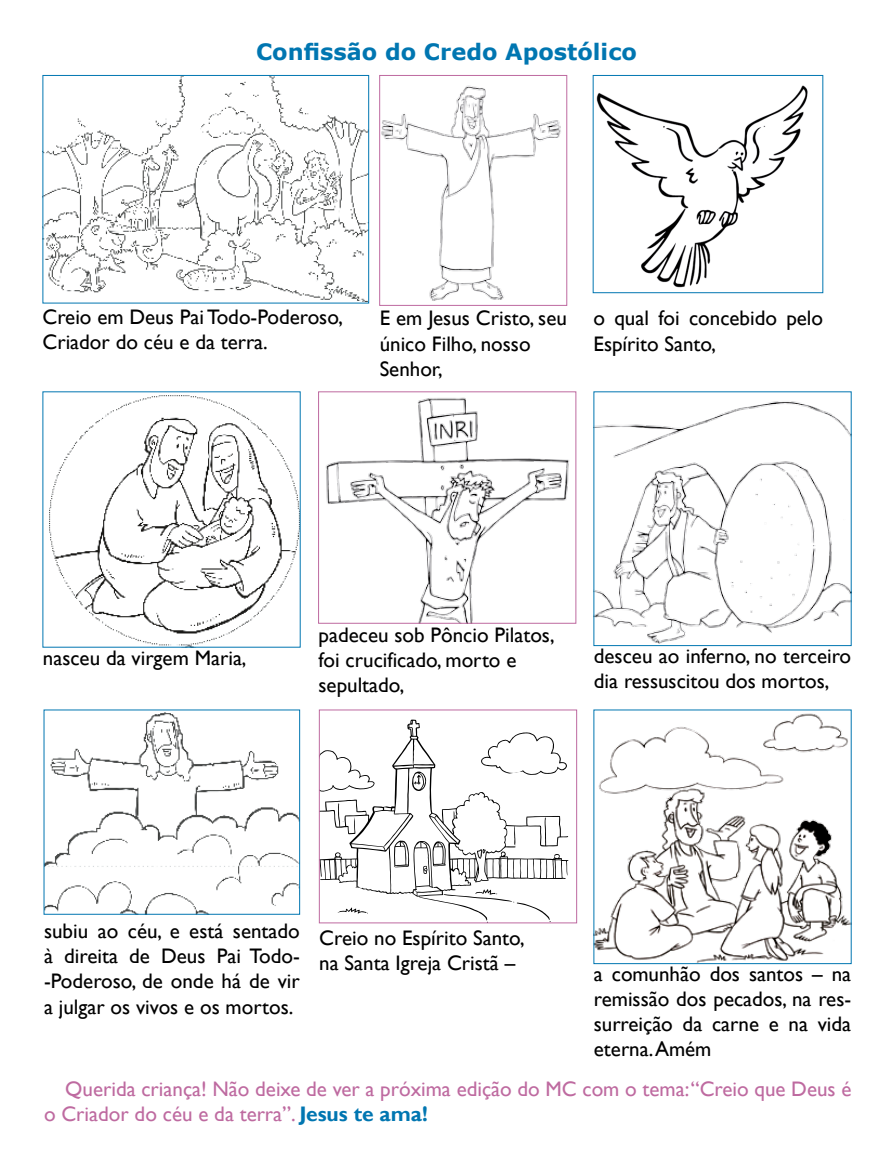
<style>
.page{position:relative;width:893px;height:1170px;background:#fff}
.page>*{position:absolute;margin:0;border:0;box-sizing:border-box;transform-origin:0 0}
.t1{font:700 22.5px "Verdana";color:#0076b1}
.t2{font:21px/25.2px "Gill Sans";color:#000}
.t3{font:21px/25.2px "Gill Sans";color:#be6aa0}
.s1{font-weight:700;color:#0076b1}
</style>
<div class="page">
<img style="left:45px;top:77px;width:322px;height:224px">
<div style="left:43px;top:75px;width:326px;height:228px;border:1px solid #0076b1"></div>
<img style="left:381px;top:85px;width:180px;height:216px">
<div style="left:379px;top:75px;width:188px;height:230px;border:1px solid #be6aa0"></div>
<img style="left:325px;top:397px;width:245px;height:224px">
<div style="left:318px;top:391px;width:258px;height:232px;border:1px solid #be6aa0"></div>
<img style="left:596px;top:85px;width:212px;height:203px">
<div style="left:593px;top:75px;width:230px;height:218px;border:1px solid #0076b1"></div>
<img style="left:49px;top:395px;width:249px;height:250px">
<img style="left:596px;top:401px;width:253px;height:242px">
<img style="left:46px;top:712px;width:252px;height:200px">
<svg style="left:321px;top:719px;width:247px;height:195px"></svg>
<svg style="left:481px;top:732px;width:87px;height:43px"></svg>
<svg style="left:321px;top:749px;width:55px;height:43px"></svg>
<svg style="left:392px;top:831px;width:18px;height:36px"></svg>
<svg style="left:412px;top:771px;width:14px;height:20px"></svg>
<svg style="left:423px;top:840px;width:23px;height:33px"></svg>
<svg style="left:477px;top:848px;width:9px;height:10px"></svg>
<svg style="left:443px;top:889px;width:108px;height:32px"></svg>
<svg style="left:338px;top:907px;width:30px;height:6px"></svg>
<div style="left:319px;top:709px;width:258px;height:214px;border:1px solid #be6aa0"></div>
<img style="left:596px;top:713px;width:253px;height:248px">
<p class="t1" style="left:256px;top:36px;width:382px">Confissão do Credo Apostólico</p>
<p class="t2" style="left:43px;top:305px;width:302px">Creio em Deus Pai Todo-Poderoso,<br>Criador do céu e da terra.</p>
<p class="t2" style="left:380px;top:306px;width:189px">E em Jesus Cristo, seu único Filho, nosso<br>Senhor,</p>
<p class="t2" style="left:593px;top:306px;width:231px">o qual foi concebido pelo<br>Espírito Santo,</p>
<p class="t2" style="left:43px;top:645px;width:205px">nasceu da virgem Maria,</p>
<p class="t2" style="left:319px;top:622px;width:238px">padeceu sob Pôncio Pilatos, foi crucificado, morto e sepultado,</p>
<p class="t2" style="left:594px;top:643px;width:259px">desceu ao inferno, no terceiro dia ressuscitou dos mortos,</p>
<p class="t2" style="left:44px;top:918px;width:257px;text-align:justify">subiu ao céu, e está sentado à direita de Deus Pai Todo--Poderoso, de onde há de vir a julgar os vivos e os mortos.</p>
<p class="t2" style="left:319px;top:925px;width:207px">Creio no Espírito Santo, na Santa Igreja Cristã –</p>
<p class="t2" style="left:594px;top:961px;width:259px;text-align:justify">a comunhão dos santos – na remissão dos pecados, na res&shy;surreição da carne e na vida eterna. Amém</p>
<p class="t3" style="left:44px;top:1076px;width:809px;text-indent:21px">Querida criança! Não deixe de ver a próxima edição do MC com o tema: “Creio que Deus é o Criador do céu e da terra”. <span class="s1">Jesus te ama!</span></p>
</div>
